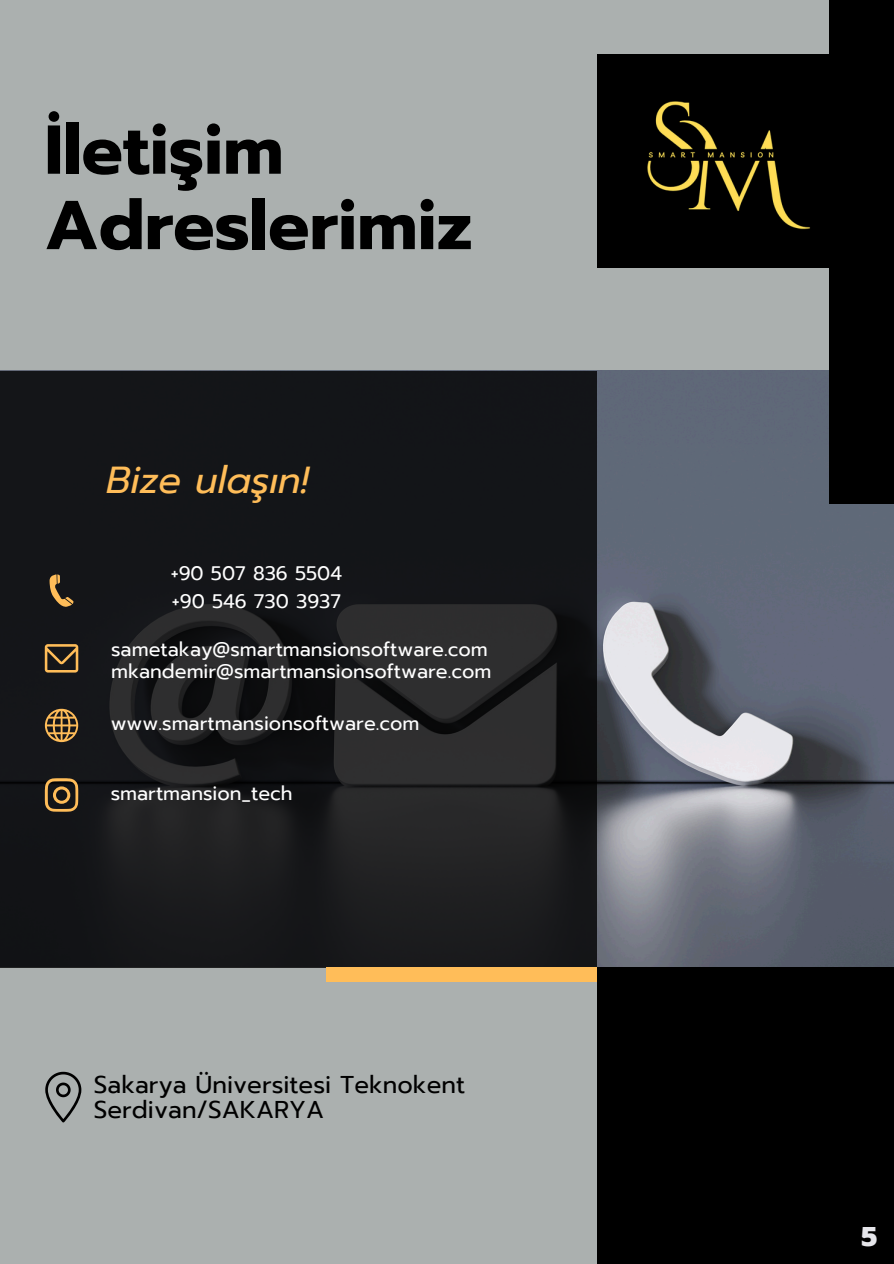
<style>
.page{position:relative;width:894px;height:1264px;background:#fff}
.page>*{position:absolute;margin:0;border:0;box-sizing:border-box;transform-origin:0 0}
.t1{font:700 69px/75.3px "Prompt";color:#000}
.t2{font:italic 37.5px "Prompt";color:#ffbd59}
.t3{font:800 27px "Prompt";color:#e6e6eb}
.t4{font:24.15px/25.7px "Prompt";color:#000}
.t5{font:19.5px "Prompt";color:#fff}
</style>
<div class="page">
<div style="left:0;top:0;width:893px;height:1263px;background:#abb0af"></div>
<img style="left:596px;top:371px;width:297px;height:595px">
<div style="left:829px;top:0;width:64px;height:503px;background:#000"></div>
<div style="left:596px;top:966px;width:297px;height:297px;background:#000"></div>
<svg style="left:0;top:371px;width:596px;height:596px;background:#191a1c"></svg>
<svg style="left:45px;top:1071px;width:36px;height:51px"></svg>
<div style="left:326px;top:966px;width:271px;height:15px;background:#ffbd59"></div>
<img style="left:597px;top:55px;width:232px;height:212px">
<svg style="left:49px;top:574px;width:25px;height:33px"></svg>
<svg style="left:45px;top:644px;width:33px;height:28px"></svg>
<svg style="left:45px;top:708px;width:33px;height:34px"></svg>
<svg style="left:45px;top:778px;width:33px;height:33px"></svg>
<p class="t1" style="left:45px;top:113px;width:429px">İletişim<br>Adreslerimiz</p>
<h1 class="t2" style="left:106px;top:452px;width:204px">Bize ulaşın!</h1>
<h2 class="t5" style="left:171px;top:559px;width:173px">+90 507 836 5504</h2>
<p class="t5" style="left:172px;top:587px;width:171px">+90 546 730 3937</p>
<p class="t5" style="left:111px;top:635px;width:378px">sametakay@smartmansionsoftware.com</p>
<p class="t5" style="left:111px;top:656px;width:381px">mkandemir@smartmansionsoftware.com</p>
<p class="t5" style="left:111px;top:709px;width:310px">www.smartmansionsoftware.com</p>
<p class="t5" style="left:111px;top:778px;width:183px">smartmansion_tech</p>
<p class="t4" style="left:94px;top:1071px;width:372px">Sakarya Üniversitesi Teknokent<br>Serdivan/SAKARYA</p>
<p class="t3" style="left:861px;top:1216px;width:17px">5</p>
</div>
